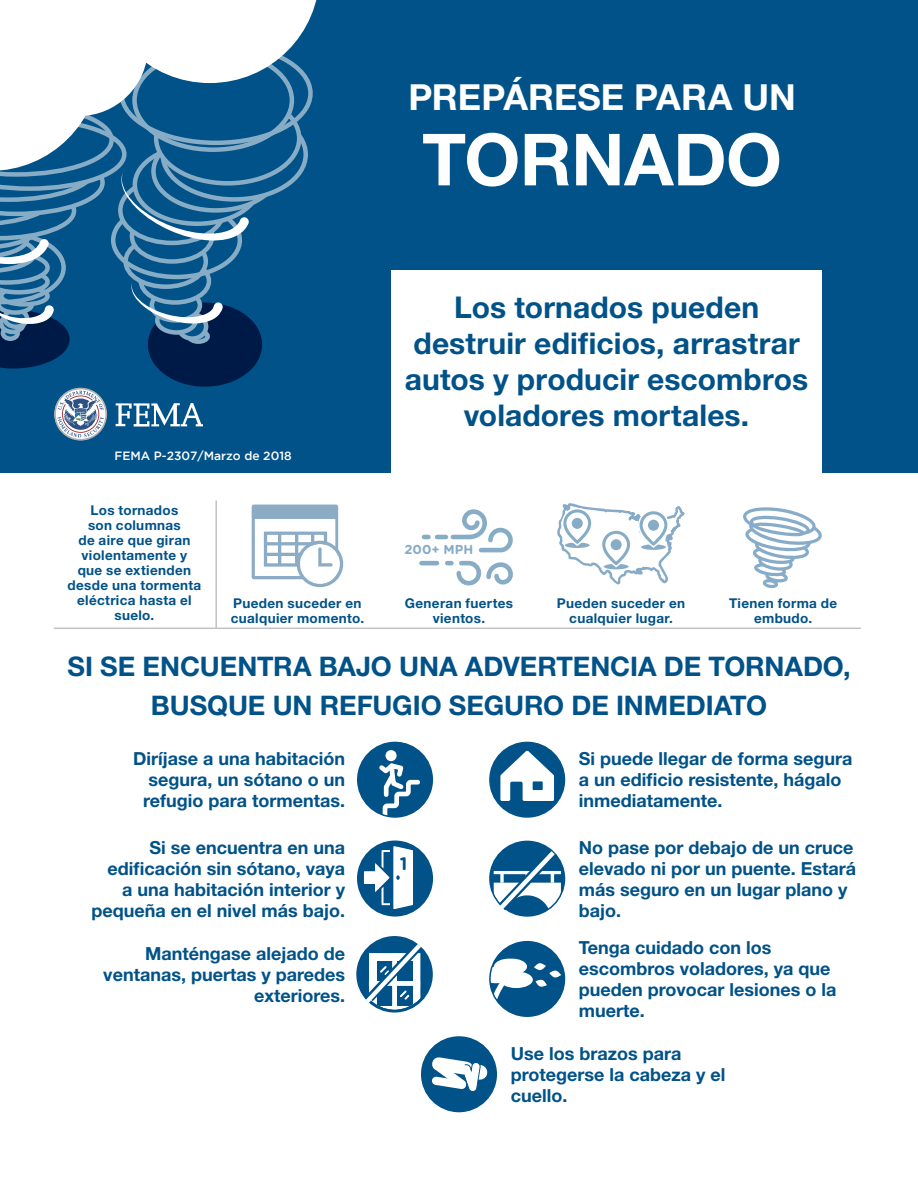
<style>
.page{position:relative;width:918px;height:1188px;background:#fff}
.page>*{position:absolute;margin:0;border:0;box-sizing:border-box;transform-origin:0 0}
.t1{font:700 72px "Helvetica Neue";letter-spacing:-.01em;color:#fff}
.t2{font:700 36px "Helvetica Neue";color:#fff}
.Paragraph_Style_2{font:700 30px/36px "Helvetica Neue";letter-spacing:.005em;color:#005288;text-align:center}
.t3{font:700 27px/39px "Helvetica Neue";letter-spacing:-.005em;color:#005288;text-align:center}
.t4{font:700 18px/21px "Helvetica Neue";color:#005288}
.t5{font:700 18px "Gotham Rounded";color:#005287}
.Paragraph_Style_2-2{font:700 13.5px/15px "Helvetica Neue";letter-spacing:.025em;color:#005288;text-align:center}
.t6{font:700 12.9px "Gotham Rounded";color:#86abc7}
.t7{font:500 12px "Gotham";color:#fff}
</style>
<div class="page">
<div style="left:0;top:0;width:918px;height:472px;background:#005288"></div>
<svg style="left:116px;top:403px;width:87px;height:24px"></svg>
<svg style="left:54px;top:388px;width:53px;height:53px"></svg>
<div style="left:392px;top:270px;width:430px;height:216px;background:#fff"></div>
<div style="left:358px;top:742px;width:74px;height:75px;background:#005288;border-radius:50%"></div>
<div style="left:386px;top:750px;width:11px;height:11px;background:#fff;border-radius:50%"></div>
<svg style="left:371px;top:759px;width:49px;height:56px"></svg>
<div style="left:357px;top:742px;width:76px;height:76px;border:2px solid #005288;border-radius:50%"></div>
<div style="left:490px;top:742px;width:74px;height:75px;background:#005288;border-radius:50%"></div>
<svg style="left:500px;top:751px;width:54px;height:50px"></svg>
<div style="left:489px;top:742px;width:76px;height:76px;border:2px solid #005288;border-radius:50%"></div>
<div style="left:490px;top:942px;width:74px;height:74px;background:#005288;border-radius:50%"></div>
<svg style="left:534px;top:963px;width:27px;height:24px"></svg>
<svg style="left:490px;top:967px;width:23px;height:47px"></svg>
<div style="left:500px;top:971px;width:33px;height:17px;background:#fff;border-radius:50%"></div>
<div style="left:494px;top:958px;width:33px;height:17px;background:#fff;border-radius:50%"></div>
<div style="left:489px;top:941px;width:76px;height:76px;border:2px solid #005288;border-radius:50%"></div>
<div style="left:358px;top:841px;width:74px;height:75px;background:#005288;border-radius:50%"></div>
<svg style="left:364px;top:846px;width:49px;height:63px"></svg>
<div style="left:357px;top:841px;width:76px;height:76px;border:2px solid #005288;border-radius:50%"></div>
<div style="left:422px;top:1037px;width:74px;height:75px;background:#005288;border-radius:50%"></div>
<svg style="left:432px;top:1057px;width:56px;height:35px"></svg>
<div style="left:421px;top:1036px;width:76px;height:76px;border:2px solid #005288;border-radius:50%"></div>
<div style="left:148px;top:302px;width:114px;height:85px;background:#001a48;border-radius:50%"></div>
<svg style="left:0;top:0;width:317px;height:369px"></svg>
<svg style="left:489px;top:843px;width:76px;height:74px"></svg>
<svg style="left:356px;top:936px;width:74px;height:77px"></svg>
<svg style="left:252px;top:505px;width:91px;height:82px"></svg>
<hr style="left:421px;top:561px;width:16px;height:4px;background:#87acc6">
<svg style="left:437px;top:509px;width:76px;height:76px"></svg>
<svg style="left:424px;top:535px;width:4px;height:4px"></svg>
<svg style="left:557px;top:503px;width:128px;height:82px"></svg>
<svg style="left:641px;top:513px;width:25px;height:31px"></svg>
<div style="left:640px;top:511px;width:27px;height:35px;border:3px solid #87acc6;border-radius:12px"></div>
<div style="left:648px;top:520px;width:11px;height:11px;background:#87acc6;border-radius:50%"></div>
<svg style="left:743px;top:507px;width:79px;height:82px"></svg>
<hr style="left:54px;top:628px;width:807px;height:1px;background:#c0c2c4">
<hr style="left:215px;top:500px;width:2px;height:129px;background:#c0c2c4">
<h1 class="t2" style="left:408px;top:69px;width:389px">PREPÁRESE PARA UN</h1>
<h1 class="t1" style="left:422px;top:103px;width:361px">TORNADO</h1>
<p class="t7" style="left:114px;top:448px;width:179px">FEMA P-2307/Marzo de 2018</p>
<p class="Paragraph_Style_2" style="left:405px;top:291px;width:405px">Los tornados pueden destruir edificios, arrastrar autos y producir escombros voladores mortales.</p>
<p class="Paragraph_Style_2-2" style="left:68px;top:503px;width:135px">Los tornados<br>son columnas<br>de aire que giran violentamente y<br>que se extienden desde una tormenta eléctrica hasta el suelo.</p>
<p class="t6" style="left:405px;top:540px;width:70px">200+ MPH</p>
<p class="Paragraph_Style_2-2" style="left:231px;top:596px;width:135px;text-align:left">Pueden suceder en cualquier momento.</p>
<p class="Paragraph_Style_2-2" style="left:405px;top:596px;width:110px">Generan fuertes vientos.</p>
<p class="Paragraph_Style_2-2" style="left:557px;top:596px;width:130px">Pueden suceder en cualquier lugar.</p>
<p class="Paragraph_Style_2-2" style="left:729px;top:596px;width:110px">Tienen forma de embudo.</p>
<p class="t3" style="left:67px;top:648px;width:785px">SI SE ENCUENTRA BAJO UNA ADVERTENCIA DE TORNADO,<br>BUSQUE UN REFUGIO SEGURO DE INMEDIATO</p>
<p class="t4" style="left:143px;top:749px;width:203px;text-align:justify;text-indent:-10px">Diríjase a una habitación segura, un sótano o un refugio para tormentas.</p>
<p class="t4" style="left:91px;top:837px;width:255px;text-align:right">Si se encuentra en una edificación sin sótano, vaya<br>a una habitación interior y pequeña en el nivel más bajo.</p>
<p class="t4" style="left:103px;top:943px;width:243px;text-align:right">Manténgase alejado de ventanas, puertas y paredes exteriores.</p>
<p class="t4" style="left:579px;top:749px;width:275px">Si puede llegar de forma segura a un edificio resistente, hágalo inmediatamente.</p>
<p class="t4" style="left:579px;top:837px;width:279px">No pase por debajo de un cruce elevado ni por un puente. Estará más seguro en un lugar plano y bajo.</p>
<p class="t4" style="left:579px;top:938px;width:259px">Tenga cuidado con los escombros voladores, ya que pueden provocar lesiones o la muerte.</p>
<p class="t4" style="left:511px;top:1043px;width:216px">Use los brazos para protegerse la cabeza y el cuello.</p>
<p class="t5" style="left:400px;top:850px;width:9px">1</p>
</div>
